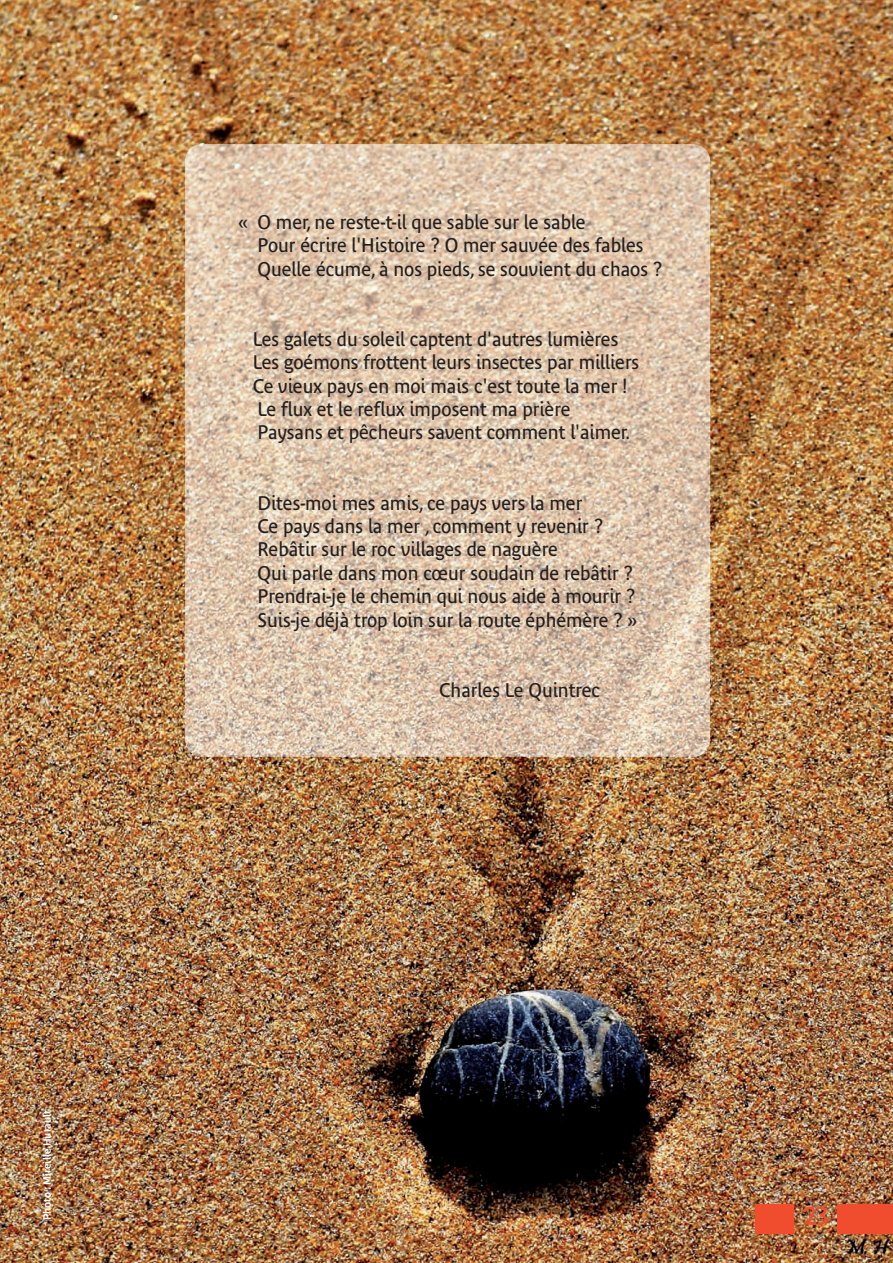
<style>
.page{position:relative;width:893px;height:1263px;background:#fff}
.page>*{position:absolute;margin:0;border:0;box-sizing:border-box;transform-origin:0 0}
.t1{font:19.5px/23.4px "Bienvenue";color:#231f20}
.t2{font:18px "Woody";color:#ef4d2e}
.t3{font:600 10.5px "Bienvenue";color:#fff}
</style>
<div class="page">
<img style="left:0;top:0;width:893px;height:1263px">
<div style="left:837px;top:1203px;width:56px;height:30px;background:#ef4d2e"></div>
<div style="left:756px;top:1203px;width:38px;height:30px;background:#ef4d2e"></div>
<img style="left:185px;top:144px;width:525px;height:613px">
<p class="t3" style="left:43px;top:1220px;width:112px;rotate:-90deg">Photo : Mireille Hurault</p>
<p class="t1" style="left:258px;top:211px;width:406px;text-indent:-19px">« O mer, ne reste-t-il que sable sur le sable<br>Pour écrire l'Histoire ? O mer sauvée des fables<br>Quelle écume, à nos pieds, se souvient du chaos ?</p>
<p class="t1" style="left:253px;top:328px;width:388px">Les galets du soleil captent d'autres lumières Les goémons frottent leurs insectes par milliers Ce vieux pays en moi mais c'est toute la mer !<br>Le flux et le reflux imposent ma prière<br>Paysans et pêcheurs savent comment l'aimer.</p>
<p class="t1" style="left:258px;top:492px;width:381px">Dites-moi mes amis, ce pays vers la mer<br>Ce pays dans la mer , comment y revenir ?<br>Rebâtir sur le roc villages de naguère<br>Qui parle dans mon cœur soudain de rebâtir ?<br>Prendrai-je le chemin qui nous aide à mourir ?<br>Suis-je déjà trop loin sur la route éphémère ? »</p>
<p class="t1" style="left:439px;top:679px;width:163px">Charles Le Quintrec</p>
<p class="t2" style="left:802px;top:1204px;width:28px">23</p>
</div>
